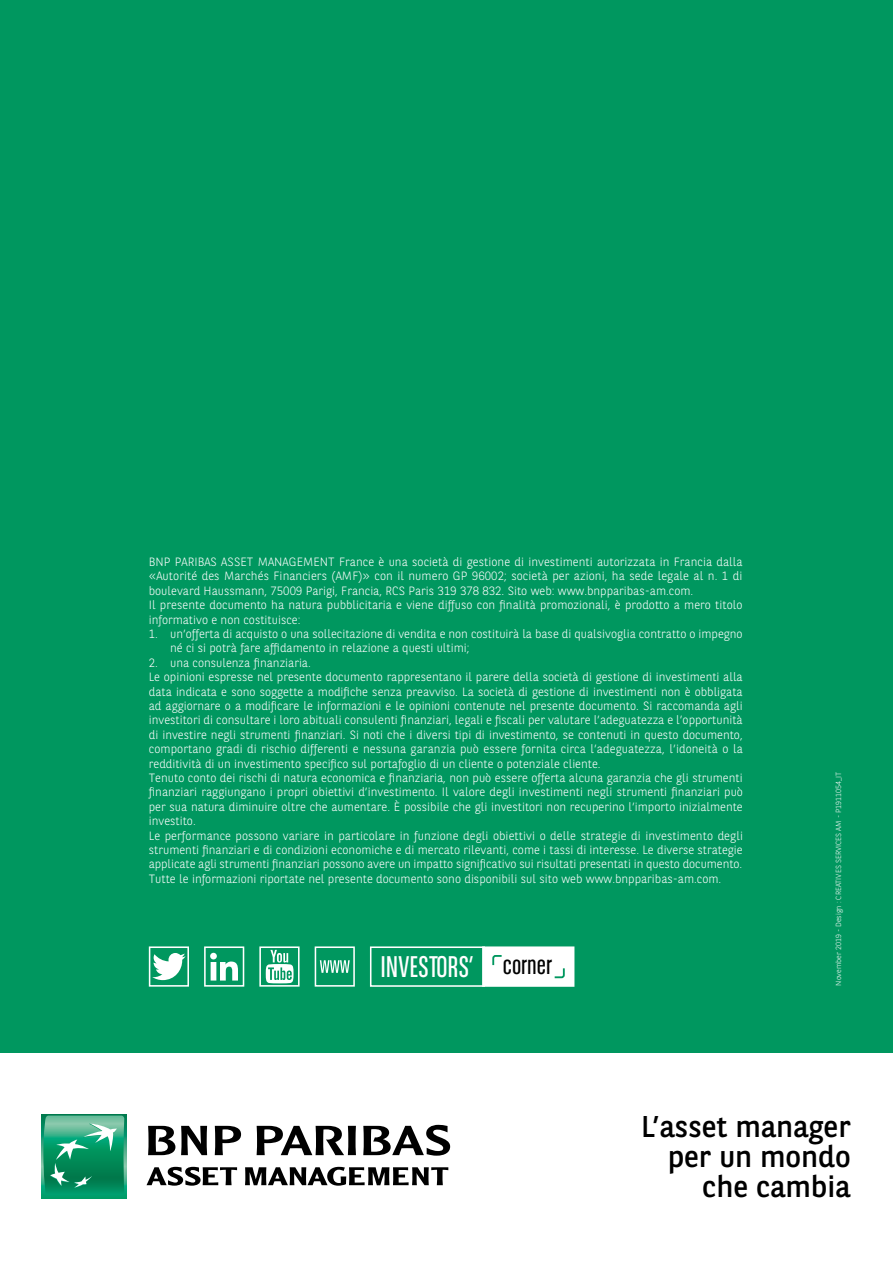
<style>
.page{position:relative;width:893px;height:1263px;background:#fff}
.page>*{position:absolute;margin:0;border:0;box-sizing:border-box;transform-origin:0 0}
.t1{font:30px/30px "BNPP Sans";color:#000;text-align:right}
.t2{font:29.7px "BNPP Sans Condensed";color:#fff}
.t3{font:300 12px/14.4px "BNPP Sans";color:#fff}
.t4{font:300 7.5px "BNPP Sans";color:#fff}
.s1{font-size:26.85px;color:#000}
</style>
<div class="page">
<div style="left:0;top:0;width:893px;height:1056px;background:#00975f"></div>
<div style="left:0;top:1053px;width:893px;height:208px;background:#fff"></div>
<svg style="left:147px;top:1167px;width:90px;height:19px"></svg>
<svg style="left:245px;top:1167px;width:203px;height:19px"></svg>
<svg style="left:148px;top:1126px;width:27px;height:29px"></svg>
<svg style="left:181px;top:1126px;width:26px;height:29px"></svg>
<svg style="left:215px;top:1126px;width:26px;height:29px"></svg>
<svg style="left:257px;top:1126px;width:99px;height:29px"></svg>
<svg style="left:363px;top:1125px;width:87px;height:31px"></svg>
<svg style="left:42px;top:1114px;width:84px;height:84px"></svg>
<svg style="left:43px;top:1115px;width:81px;height:80px;background:#2fa279"></svg>
<div style="left:149px;top:946px;width:40px;height:41px;background:#00975f;border:2px solid #fff"></div>
<svg style="left:152px;top:953px;width:34px;height:27px"></svg>
<div style="left:204px;top:946px;width:40px;height:41px;background:#00975f;border:2px solid #fff"></div>
<svg style="left:210px;top:953px;width:28px;height:27px"></svg>
<div style="left:259px;top:946px;width:41px;height:41px;background:#00975f;border:2px solid #fff"></div>
<svg style="left:266px;top:950px;width:28px;height:33px"></svg>
<div style="left:315px;top:946px;width:40px;height:41px;background:#00975f;border:2px solid #fff"></div>
<svg style="left:320px;top:960px;width:30px;height:13px"></svg>
<div style="left:370px;top:946px;width:115px;height:41px;background:#00975f;border:2px solid #fff"></div>
<svg style="left:481px;top:946px;width:94px;height:41px;background:#f2f9f7"></svg>
<p class="t3" style="left:149px;top:554px;width:595px">BNP PARIBAS ASSET MANAGEMENT France è una società di gestione di investimenti autorizzata in Francia dalla «Autorité des Marchés Financiers (AMF)» con il numero GP 96002; società per azioni, ha sede legale al n. 1 di boulevard Haussmann, 75009 Parigi, Francia, RCS Paris 319 378 832. Sito web: www.bnpparibas-am.com.<br>Il presente documento ha natura pubblicitaria e viene diffuso con finalità promozionali, è prodotto a mero titolo informativo e non costituisce:</p>
<p class="t3" style="left:170px;top:626px;width:574px;text-indent:-21px">1. un’offerta di acquisto o una sollecitazione di vendita e non costituirà la base di qualsivoglia contratto o impegno né ci si potrà fare affidamento in relazione a questi ultimi;</p>
<p class="t3" style="left:149px;top:655px;width:596px">2. una consulenza finanziaria.<br>Le opinioni espresse nel presente documento rappresentano il parere della società di gestione di investimenti alla data indicata e sono soggette a modifiche senza preavviso. La società di gestione di investimenti non è obbligata ad aggiornare o a modificare le informazioni e le opinioni contenute nel presente documento. Si raccomanda agli investitori di consultare i loro abituali consulenti finanziari, legali e fiscali per valutare l’adeguatezza e l’opportunità di investire negli strumenti finanziari. Si noti che i diversi tipi di investimento, se contenuti in questo documento, comportano gradi di rischio differenti e nessuna garanzia può essere fornita circa l’adeguatezza, l’idoneità o la redditività di un investimento specifico sul portafoglio di un cliente o potenziale cliente.<br>Tenuto conto dei rischi di natura economica e finanziaria, non può essere offerta alcuna garanzia che gli strumenti finanziari raggiungano i propri obiettivi d’investimento. Il valore degli investimenti negli strumenti finanziari può per sua natura diminuire oltre che aumentare. È possibile che gli investitori non recuperino l’importo inizialmente investito.<br>Le performance possono variare in particolare in funzione degli obiettivi o delle strategie di investimento degli strumenti finanziari e di condizioni economiche e di mercato rilevanti, come i tassi di interesse. Le diverse strategie applicate agli strumenti finanziari possono avere un impatto significativo sui risultati presentati in questo documento.<br>Tutte le informazioni riportate nel presente documento sono disponibili sul sito web www.bnpparibas-am.com.</p>
<h2 class="t2" style="left:380px;top:948px;width:173px">INVESTORS’ <span class="s1">corner</span></h2>
<p class="t4" style="left:833px;top:986px;width:215px;rotate:-90deg">November 2019 - Design : CREATIVES SERVICES AM - P1911054_IT</p>
<h1 class="t1" style="left:641px;top:1110px;width:211px">L’asset manager per un mondo che cambia</h1>
</div>
